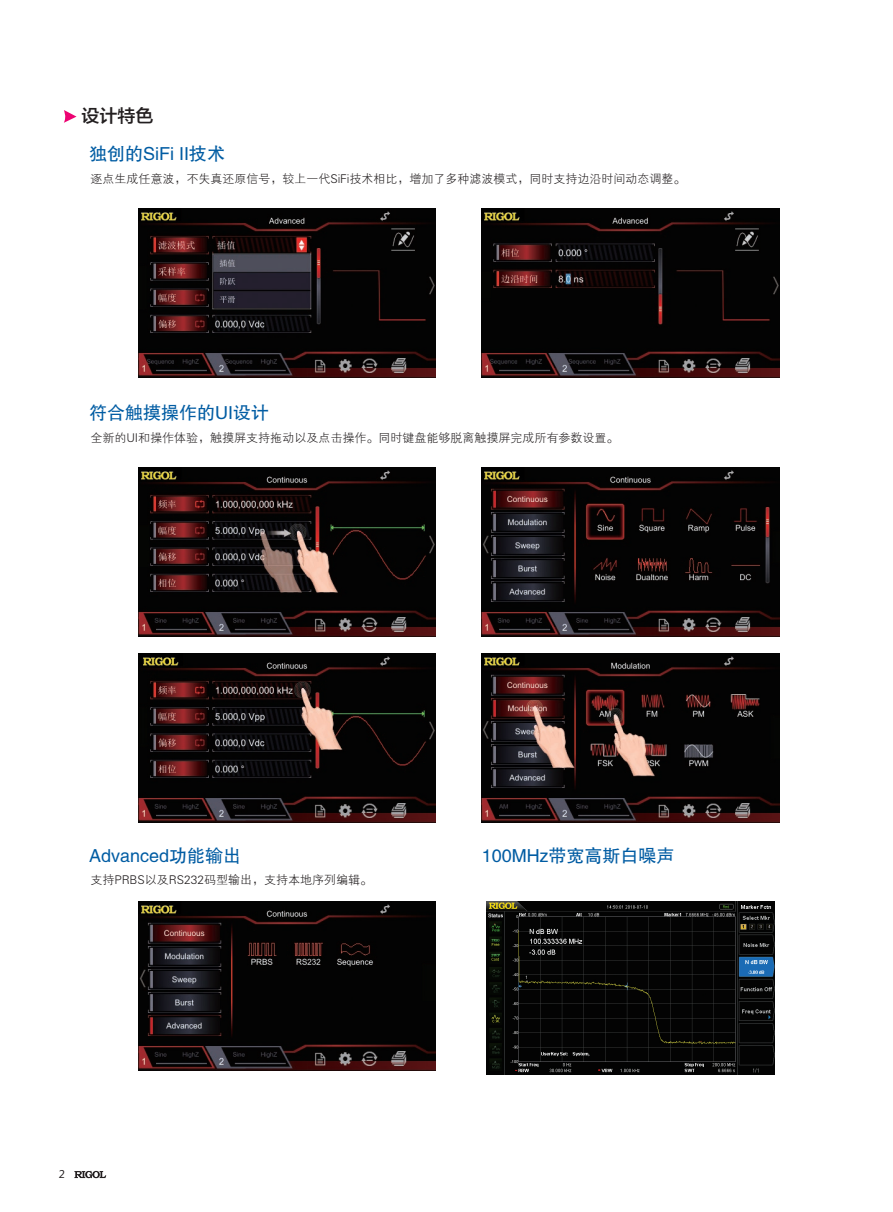
<style>
.page{position:relative;width:893px;height:1212px;background:#fff}
.page>*{position:absolute;margin:0;border:0;box-sizing:border-box;transform-origin:0 0}
.t1{font:18px "FZHTJW GB1 0";color:#015ca3}
.t2{font:18px "FZLTZHK GBK1 0";color:#231f20}
.t3{font:12px "FZXH1 JW GB1 0";color:#231f20}
.t4{font:10.5px "Microsoft Ya Hei";color:#231f20}
</style>
<div class="page">
<svg style="left:74px;top:1171px;width:32px;height:7px"></svg>
<svg style="left:64px;top:110px;width:13px;height:13px"></svg>
<img style="left:138px;top:209px;width:298px;height:168px">
<img style="left:138px;top:468px;width:298px;height:168px">
<img style="left:138px;top:654px;width:298px;height:168px">
<img style="left:138px;top:901px;width:298px;height:169px">
<img style="left:482px;top:209px;width:297px;height:168px">
<img style="left:482px;top:468px;width:297px;height:168px">
<img style="left:482px;top:654px;width:297px;height:168px">
<img style="left:487px;top:901px;width:288px;height:173px">
<h1 class="t2" style="left:82px;top:106px;width:73px">设计特色</h1>
<h1 class="t1" style="left:89px;top:144px;width:137px">独创的SiFi II技术</h1>
<p class="t3" style="left:90px;top:172px;width:597px">逐点生成任意波，不失真还原信号，较上一代SiFi技术相比，增加了多种滤波模式，同时支持边沿时间动态调整。</p>
<h1 class="t1" style="left:89px;top:403px;width:181px">符合触摸操作的UI设计</h1>
<p class="t3" style="left:90px;top:431px;width:529px">全新的UI和操作体验，触摸屏支持拖动以及点击操作。同时键盘能够脱离触摸屏完成所有参数设置。</p>
<h1 class="t1" style="left:89px;top:846px;width:153px">Advanced功能输出</h1>
<p class="t3" style="left:90px;top:874px;width:283px">支持PRBS以及RS232码型输出，支持本地序列编辑。</p>
<p class="t4" style="left:59px;top:1167px;width:8px">2</p>
<h1 class="t1" style="left:482px;top:846px;width:194px">100MHz带宽高斯白噪声</h1>
</div>
